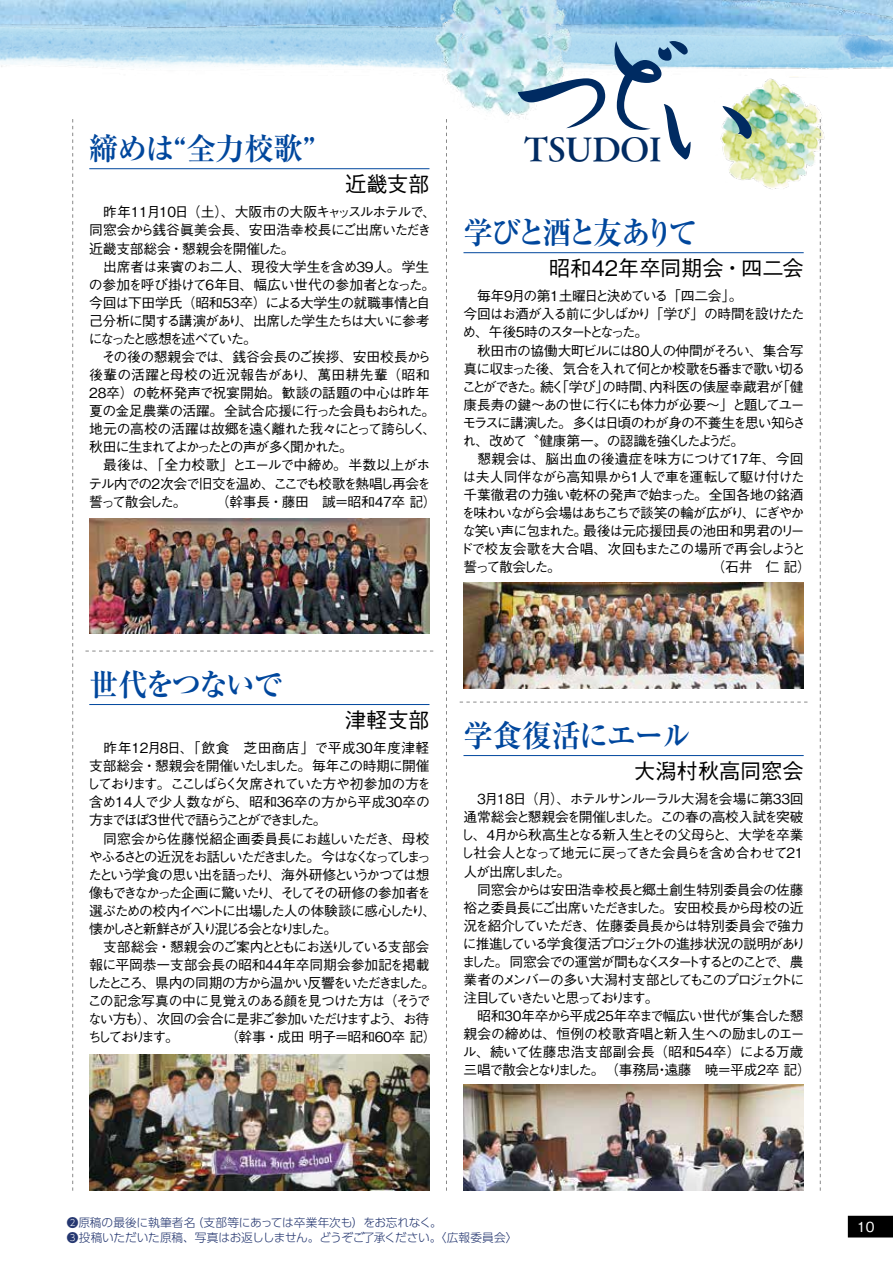
<style>
.page{position:relative;width:893px;height:1263px;background:#fff}
.page>*{position:absolute;margin:0;border:0;box-sizing:border-box;transform-origin:0 0}
.t1{font:120.75px "DF Gyo Sho Std W5";color:#002b62}
.t2{font:32.25px "Tsuku A Old Min Pr 6 B";color:#002b62}
.t3{font:700 30.9px "Ryumin Pr 5";letter-spacing:-.06em;color:#00479d;scale:.95 1}
.t4{font:700 30.9px "Ryumin Pr 5";letter-spacing:-.13em;color:#00479d;scale:.95 1}
.t5{font:700 30.9px "Ryumin Pr 5";letter-spacing:-.085em;color:#00479d;scale:.95 1}
.t6{font:500 21.3px "Gothic BBB Pr 5";letter-spacing:-.005em;color:#000}
.t7{font:500 13.8px/18.1px "Gothic BBB Pr 5";letter-spacing:-.075em;color:#000}
.t8{font:500 13.8px/18.1px "Gothic BBB Pr 5";letter-spacing:-.095em;color:#000}
.t9{font:500 13.8px/18.1px "Gothic BBB Pr 5";letter-spacing:-.05em;color:#000}
.t10{font:500 13.8px "Gothic BBB Pr 5";letter-spacing:-.02em;color:#000}
.t11{font:500 13.8px "Gothic BBB Pr 5";color:#fff}
.t12{font:300 11.7px/15.9px "UD Shin Go Pro";letter-spacing:-.015em;color:#253770}
</style>
<div class="page">
<img style="left:0;top:0;width:893px;height:4px">
<img style="left:0;top:4px;width:893px;height:3px">
<img style="left:0;top:7px;width:893px;height:70px">
<img style="left:433px;top:0;width:141px;height:119px">
<img style="left:720px;top:78px;width:105px;height:118px">
<svg style="left:72px;top:119px;width:1px;height:1072px"></svg>
<svg style="left:446px;top:119px;width:1px;height:1072px"></svg>
<svg style="left:820px;top:119px;width:1px;height:1072px"></svg>
<svg style="left:85px;top:651px;width:348px;height:1px"></svg>
<svg style="left:460px;top:702px;width:347px;height:1px"></svg>
<img style="left:89px;top:519px;width:340px;height:115px">
<img style="left:463px;top:583px;width:341px;height:106px">
<hr style="left:89px;top:168px;width:340px;height:1px;background:#00479d">
<img style="left:89px;top:1054px;width:340px;height:137px">
<hr style="left:89px;top:704px;width:340px;height:1px;background:#00479d">
<hr style="left:463px;top:755px;width:341px;height:1px;background:#00479d">
<hr style="left:463px;top:252px;width:341px;height:1px;background:#00479d">
<img style="left:463px;top:1084px;width:341px;height:107px">
<svg style="left:848px;top:1216px;width:45px;height:21px"></svg>
<h3 class="t3" style="left:89px;top:124px;width:240px">締めは“全力校歌”</h3>
<h3 class="t6" style="left:345px;top:167px;width:86px">近畿支部</h3>
<p class="t7" style="left:89px;top:202px;width:349px">　昨年11月10日（土）、大阪市の大阪キャッスルホテルで、</p>
<p class="t9" style="left:88px;top:220px;width:349px">同窓会から銭谷眞美会長、安田浩幸校長にご出席いただき近畿支部総会・懇親会を開催した。<br>　出席者は来賓のお二人、現役大学生を含め39人。学生の参加を呼び掛けて6年目、幅広い世代の参加者となった。今回は下田学氏（昭和53卒）による大学生の就職事情と自己分析に関する講演があり、出席した学生たちは大いに参考になったと感想を述べていた。<br>　その後の懇親会では、銭谷会長のご挨拶、安田校長から後輩の活躍と母校の近況報告があり、萬田耕先輩（昭和<br>28卒）の乾杯発声で祝宴開始。歓談の話題の中心は昨年夏の金足農業の活躍。全試合応援に行った会員もおられた。地元の高校の活躍は故郷を遠く離れた我々にとって誇らしく、秋田に生まれてよかったとの声が多く聞かれた。<br>　最後は、「全力校歌」とエールで中締め。半数以上がホテル内での2次会で旧交を温め、ここでも校歌を熱唱し再会を誓って散会した。</p>
<p class="t10" style="left:216px;top:490px;width:222px">（幹事長・藤田　誠＝昭和47卒 記）</p>
<h1 class="t1" style="left:578px;top:43px;width:191px">どい</h1>
<h1 class="t1" style="left:501px;top:34px;width:122px">つ</h1>
<h2 class="t2" style="left:524px;top:120px;width:139px">TSUDOI</h2>
<h3 class="t4" style="left:463px;top:208px;width:248px">学びと酒と友ありて</h3>
<h3 class="t6" style="left:549px;top:251px;width:256px">昭和42年卒同期会・四二会</h3>
<p class="t7" style="left:459px;top:286px;width:348px">　毎年9月の第1土曜日と決めている「四二会」。<br>今回はお酒が入る前に少しばかり「学び」の時間を設けたため、午後5時のスタートとなった。<br>　秋田市の協働大町ビルには80人の仲間がそろい、集合写真に収まった後、気合を入れて何とか校歌を5番まで歌い切ることができた。続く「学び」の時間、内科医の俵屋幸蔵君が「健康長寿の鍵～あの世に行くにも体力が必要～」と題してユーモラスに講演した。多くは日頃のわが身の不養生を思い知らされ、改めて〝健康第一〟の認識を強くしたようだ。<br>　懇親会は、脳出血の後遺症を味方につけて17年、今回は夫人同伴ながら高知県から1人で車を運転して駆け付けた千葉徹君の力強い乾杯の発声で始まった。全国各地の銘酒を味わいながら会場はあちこちで談笑の輪が広がり、にぎやかな笑い声に包まれた。最後は元応援団長の池田和男君のリードで校友会歌を大合唱、次回もまたこの場所で再会しようと誓って散会した。</p>
<p class="t7" style="left:712px;top:557px;width:101px">（石井　仁 記）</p>
<h3 class="t5" style="left:89px;top:660px;width:205px">世代をつないで</h3>
<h3 class="t6" style="left:345px;top:703px;width:86px">津軽支部</h3>
<p class="t8" style="left:86px;top:738px;width:351px">　昨年12月8日、「飲食　芝田商店」で平成30年度津軽支部総会・懇親会を開催いたしました。毎年この時期に開催しております。ここしばらく欠席されていた方や初参加の方を含め14人で少人数ながら、昭和36卒の方から平成30卒の方までほぼ3世代で語らうことができました。<br>　同窓会から佐藤悦紹企画委員長にお越しいただき、母校やふるさとの近況をお話しいただきました。今はなくなってしまったという学食の思い出を語ったり、海外研修というかつては想像もできなかった企画に驚いたり、そしてその研修の参加者を選ぶための校内イベントに出場した人の体験談に感心したり、懐かしさと新鮮さが入り混じる会となりました。<br>　支部総会・懇親会のご案内とともにお送りしている支部会報に平岡恭一支部会長の昭和44年卒同期会参加記を掲載したところ、県内の同期の方から温かい反響をいただきました。この記念写真の中に見覚えのある顔を見つけた方は（そうでない方も）、次回の会合に是非ご参加いただけますよう、お待ちしております。</p>
<p class="t10" style="left:225px;top:1026px;width:213px">（幹事・成田 明子＝昭和60卒 記）</p>
<h3 class="t3" style="left:463px;top:711px;width:241px">学食復活にエール</h3>
<h3 class="t6" style="left:634px;top:754px;width:171px">大潟村秋高同窓会</h3>
<p class="t7" style="left:461px;top:789px;width:352px">　3月18日（月）、ホテルサンルーラル大潟を会場に第33回通常総会と懇親会を開催しました。この春の高校入試を突破し、4月から秋高生となる新入生とその父母らと、大学を卒業し社会人となって地元に戻ってきた会員らを含め合わせて21人が出席しました。<br>　同窓会からは安田浩幸校長と郷土創生特別委員会の佐藤裕之委員長にご出席いただきました。安田校長から母校の近況を紹介していただき、佐藤委員長からは特別委員会で強力に推進している学食復活プロジェクトの進捗状況の説明がありました。同窓会での運営が間もなくスタートするとのことで、農業者のメンバーの多い大潟村支部としてもこのプロジェクトに注目していきたいと思っております。<br>　昭和30年卒から平成25年卒まで幅広い世代が集合した懇親会の締めは、恒例の校歌斉唱と新入生への励ましのエール、続いて佐藤忠浩支部副会長（昭和54卒）による万歳三唱で散会となりました。（事務局・遠藤　暁＝平成2卒 記）</p>
<p class="t12" style="left:67px;top:1214px;width:452px">❷原稿の最後に執筆者名（支部等にあっては卒業年次も）をお忘れなく。<br>❸投稿いただいた原稿、写真はお返ししません。どうぞご了承ください。〈広報委員会〉</p>
<p class="t11" style="left:857px;top:1215px;width:19px">10</p>
</div>
